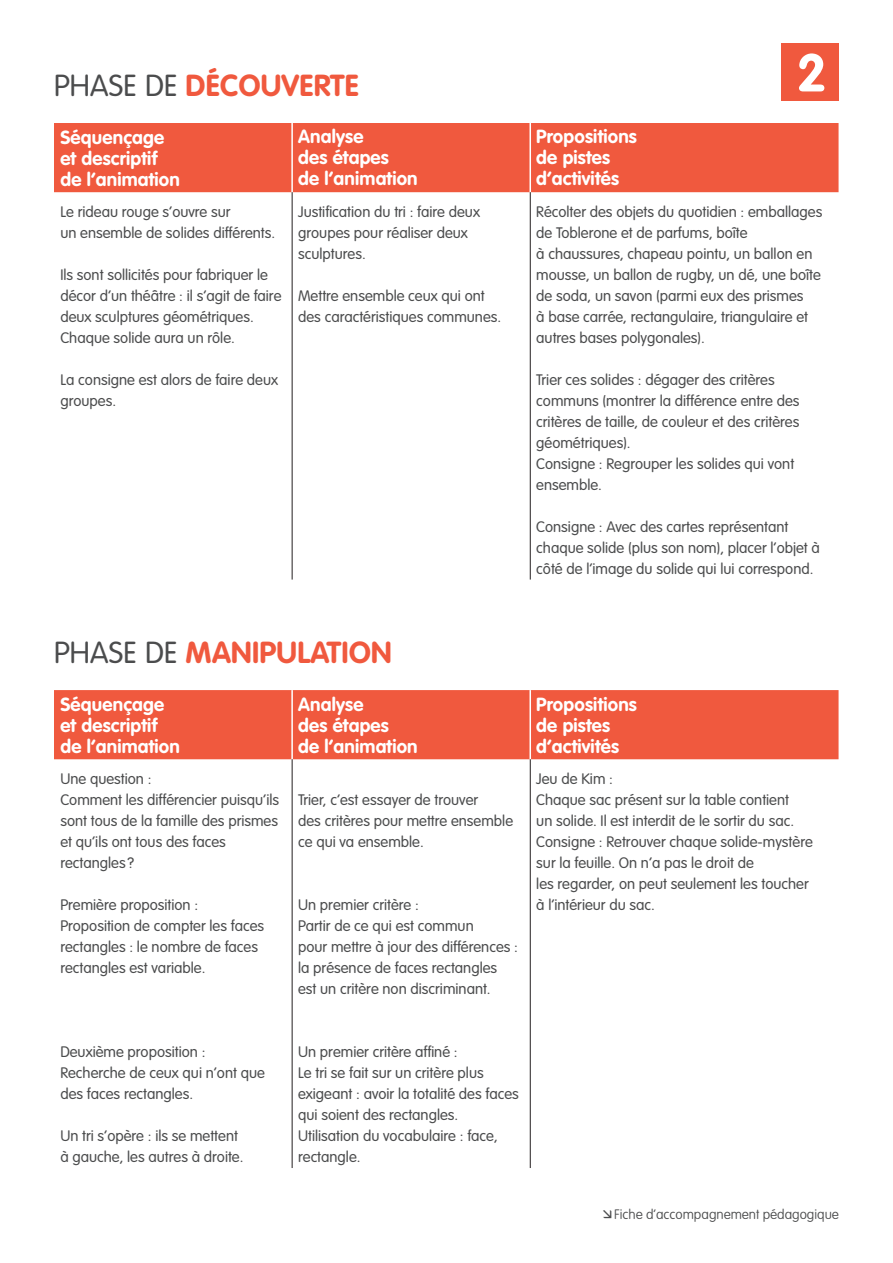
<style>
.page{position:relative;width:893px;height:1263px;background:#fff}
.page>*{position:absolute;margin:0;border:0;box-sizing:border-box;transform-origin:0 0}
.t1{font:700 52.5px "VAG Rounded Std";color:#fff}
.t2{font:700 30px "VAG Rounded Std";letter-spacing:.01em;color:#f0593e}
.t3{font:700 18.75px/21px "VAG Rounded Std";letter-spacing:.01em;color:#fff}
.t4{font:300 15px/21px "VAG Rounded Std";color:#4b4c4d}
.t5{font:100 13.5px "VAG Rounded Std";color:#4b4c4d}
.s1{font-weight:300;color:#4b4c4d}
</style>
<div class="page">
<div style="left:781px;top:43px;width:58px;height:58px;background:#f0593e"></div>
<div style="left:54px;top:123px;width:784px;height:69px;background:#f0593e"></div>
<hr style="left:291px;top:123px;width:2px;height:69px;background:#fff">
<hr style="left:529px;top:123px;width:2px;height:69px;background:#fff">
<hr style="left:292px;top:192px;width:1px;height:387px;background:#231f20">
<hr style="left:530px;top:192px;width:1px;height:387px;background:#231f20">
<div style="left:54px;top:690px;width:784px;height:69px;background:#f0593e"></div>
<hr style="left:291px;top:690px;width:2px;height:69px;background:#fff">
<hr style="left:529px;top:690px;width:2px;height:69px;background:#fff">
<hr style="left:292px;top:759px;width:1px;height:409px;background:#231f20">
<hr style="left:530px;top:759px;width:1px;height:409px;background:#231f20">
<h2 class="t2" style="left:54px;top:68px;width:306px"><span class="s1">phase de</span> découverte</h2>
<h1 class="t1" style="left:797px;top:42px;width:32px">2</h1>
<p class="t3" style="left:60px;top:127px;width:121px">Séquençage et descriptif de l’animation</p>
<p class="t3" style="left:298px;top:127px;width:121px">Analyse<br>des étapes<br>de l’animation</p>
<p class="t3" style="left:536px;top:127px;width:102px">Propositions de pistes d’activités</p>
<p class="t4" style="left:60px;top:201px;width:216px">Le rideau rouge s’ouvre sur<br>un ensemble de solides différents.</p>
<p class="t4" style="left:60px;top:264px;width:223px">Ils sont sollicités pour fabriquer le décor d’un théâtre : il s’agit de faire deux sculptures géométriques.<br>Chaque solide aura un rôle.</p>
<p class="t4" style="left:60px;top:369px;width:219px">La consigne est alors de faire deux groupes.</p>
<p class="t4" style="left:298px;top:201px;width:183px">Justification du tri : faire deux groupes pour réaliser deux sculptures.</p>
<p class="t4" style="left:298px;top:285px;width:205px">Mettre ensemble ceux qui ont des caractéristiques communes.</p>
<p class="t4" style="left:536px;top:201px;width:288px">Récolter des objets du quotidien : emballages de Toblerone et de parfums, boîte<br>à chaussures, chapeau pointu, un ballon en mousse, un ballon de rugby, un dé, une boîte de soda, un savon (parmi eux des prismes<br>à base carrée, rectangulaire, triangulaire et autres bases polygonales).</p>
<p class="t4" style="left:536px;top:369px;width:265px">Trier ces solides : dégager des critères communs (montrer la différence entre des critères de taille, de couleur et des critères géométriques).<br>Consigne : Regrouper les solides qui vont ensemble.</p>
<p class="t4" style="left:536px;top:516px;width:285px">Consigne : Avec des cartes représentant chaque solide (plus son nom), placer l’objet à côté de l’image du solide qui lui correspond.</p>
<h2 class="t2" style="left:54px;top:635px;width:339px"><span class="s1">Phase de</span> Manipulation</h2>
<p class="t3" style="left:60px;top:694px;width:121px">Séquençage et descriptif de l’animation</p>
<p class="t3" style="left:298px;top:694px;width:121px">Analyse<br>des étapes<br>de l’animation</p>
<p class="t3" style="left:536px;top:694px;width:102px">Propositions de pistes d’activités</p>
<p class="t4" style="left:60px;top:768px;width:220px">Une question :<br>Comment les différencier puisqu’ils sont tous de la famille des prismes et qu’ils ont tous des faces rectangles ?</p>
<p class="t4" style="left:60px;top:894px;width:205px">Première proposition :<br>Proposition de compter les faces rectangles : le nombre de faces rectangles est variable.</p>
<p class="t4" style="left:536px;top:768px;width:278px">Jeu de Kim :<br>Chaque sac présent sur la table contient<br>un solide. Il est interdit de le sortir du sac.<br>Consigne : Retrouver chaque solide-mystère sur la feuille. On n’a pas le droit de<br>les regarder, on peut seulement les toucher à l’intérieur du sac.</p>
<p class="t4" style="left:298px;top:789px;width:217px">Trier, c’est essayer de trouver<br>des critères pour mettre ensemble ce qui va ensemble.</p>
<p class="t4" style="left:298px;top:894px;width:221px">Un premier critère :<br>Partir de ce qui est commun<br>pour mettre à jour des différences : la présence de faces rectangles est un critère non discriminant.</p>
<p class="t4" style="left:60px;top:1041px;width:206px">Deuxième proposition :<br>Recherche de ceux qui n’ont que des faces rectangles.</p>
<p class="t4" style="left:60px;top:1125px;width:185px">Un tri s’opère : ils se mettent à gauche, les autres à droite.</p>
<p class="t4" style="left:298px;top:1041px;width:222px">Un premier critère affiné :<br>Le tri se fait sur un critère plus exigeant : avoir la totalité des faces qui soient des rectangles.<br>Utilisation du vocabulaire : face, rectangle.</p>
<p class="t5" style="left:614px;top:1207px;width:226px">Fiche d’accompagnement pédagogique</p>
</div>
